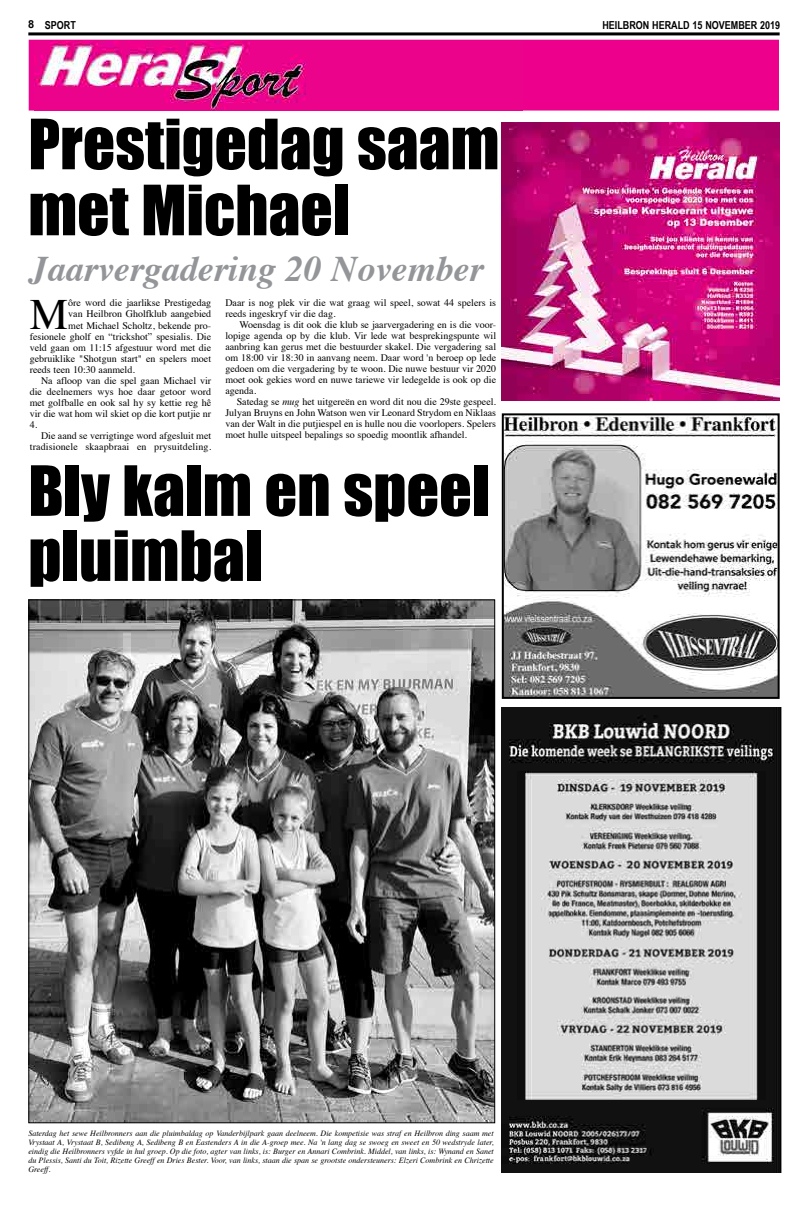
<style>
.page{position:relative;width:808px;height:1205px;background:#fff}
.page>*{position:absolute;margin:0;border:0;box-sizing:border-box;transform-origin:0 0}
.t1{font:64px/65px "Impact";color:#000}
.t2{font:43.3px "Times";color:#000}
.t3{font:italic 700 36px "Times";color:#939598}
.t4{font:700 11px "Arial Narrow";color:#000}
.t5{font:10px/11px "Times";color:#000;text-align:justify}
.t6{font:italic 8px/9px "Times";color:#000;text-align:justify}
.s1{font-family:"Arial"}
.s2{font-style:italic}
</style>
<div class="page">
<div style="left:29px;top:40px;width:749px;height:70px;background:#ec008c"></div>
<img style="left:34px;top:42px;width:272px;height:67px">
<div style="left:29px;top:40px;width:750px;height:71px;border:1px solid #ec008c"></div>
<hr style="left:28px;top:32px;width:752px;height:3px;background:#000">
<img style="left:502px;top:708px;width:280px;height:464px">
<img style="left:505px;top:416px;width:272px;height:280px">
<div style="left:502px;top:413px;width:278px;height:286px;border:2px solid #000"></div>
<img style="left:31px;top:602px;width:462px;height:519px">
<img style="left:502px;top:122px;width:278px;height:278px">
<p class="t4" style="left:28px;top:17px;width:49px"><span class="s1">8</span> SPORT</p>
<p class="t4" style="left:602px;top:17px;width:179px">HEILBRON HERALD 15 NOVEMBER 2019</p>
<h1 class="t1" style="left:28px;top:109px;width:473px;line-height:66px">Prestigedag saam met Michael</h1>
<h3 class="t3" style="left:30px;top:235px;width:455px">Jaarvergadering 20 November</h3>
<p class="t5" style="left:225px;top:297px;width:272px">Daar is nog plek vir die wat graag wil speel, sowat 44 spelers is reeds ingeskryf vir die dag.</p>
<p class="t5" style="left:225px;top:319px;width:272px;text-indent:14px">Woensdag is dit ook die klub se jaarvergadering en is die voor&shy;lopige agenda op by die klub. Vir lede wat besprekingspunte wil aanbring kan gerus met die bestuurder skakel. Die vergadering sal om 18:00 vir 18:30 in aanvang neem. Daar word 'n beroep op lede gedoen om die vergadering by te woon. Die nuwe bestuur vir 2020 moet ook gekies word en nuwe tariewe vir ledegelde is ook op die agenda.</p>
<p class="t5" style="left:225px;top:396px;width:272px;text-indent:11px">Satedag se <span class="s2">mug</span> het uitgereën en word dit nou die 29ste gespeel.<br>Julyan Bruyns en John Watson wen vir Leonard Strydom en Niklaas van der Walt in die putjiespel en is hulle nou die voorlopers. Spelers moet hulle uitspeel bepalings so spoedig moontlik afhandel.</p>
<h2 class="t2" style="left:30px;top:273px;width:40px">M</h2>
<p class="t5" style="left:68px;top:297px;width:144px">ôre word die jaarlikse Prestigedag</p>
<p class="t5" style="left:68px;top:308px;width:144px">van Heilbron Gholfklub aangebied</p>
<p class="t5" style="left:68px;top:319px;width:144px">met Michael Scholtz, bekende pro-</p>
<p class="t5" style="left:30px;top:330px;width:183px">fesionele gholf en “trickshot” spesialis. Die</p>
<p class="t5" style="left:30px;top:341px;width:183px">veld gaan om 11:15 afgestuur word met die</p>
<p class="t5" style="left:30px;top:352px;width:183px">gebruiklike "Shotgun start" en spelers moet</p>
<p class="t5" style="left:30px;top:363px;width:107px">reeds teen 10:30 aanmeld.</p>
<p class="t5" style="left:41px;top:374px;width:172px">Na afloop van die spel gaan Michael vir</p>
<p class="t5" style="left:30px;top:385px;width:183px">die deelnemers wys hoe daar getoor word</p>
<p class="t5" style="left:30px;top:396px;width:183px">met golfballe en ook sal hy sy kettie reg hê</p>
<p class="t5" style="left:30px;top:407px;width:183px">vir die wat hom wil skiet op die kort putjie nr</p>
<p class="t5" style="left:30px;top:418px;width:9px">4.</p>
<p class="t5" style="left:41px;top:429px;width:172px">Die aand se verrigtinge word afgesluit met</p>
<p class="t5" style="left:30px;top:440px;width:183px">tradisionele skaapbraai en prysuitdeling.</p>
<h1 class="t1" style="left:28px;top:456px;width:462px">Bly kalm en speel pluimbal</h1>
<p class="t6" style="left:28px;top:1128px;width:467px">Saterdag het sewe Heilbronners aan die pluimbaldag op Vanderbijlpark gaan deelneem. Die kompetisie was straf en Heilbron ding saam met Vrystaat A, Vrystaat B, Sedibeng A, Sedibeng B en Eastenders A in die A-groep mee. Na 'n lang dag se swoeg en sweet en 50 wedstryde later, eindig die Heilbronners vyfde in hul groep. Op die foto, agter van links, is: Burger en Annari Combrink. Middel, van links, is: Wynand en Sanet du Plessis, Santi du Toit, Rizette Greeff en Dries Bester. Voor, van links, staan die span se grootste ondersteuners: Elzeri Combrink en Chrizette Greeff.</p>
</div>
